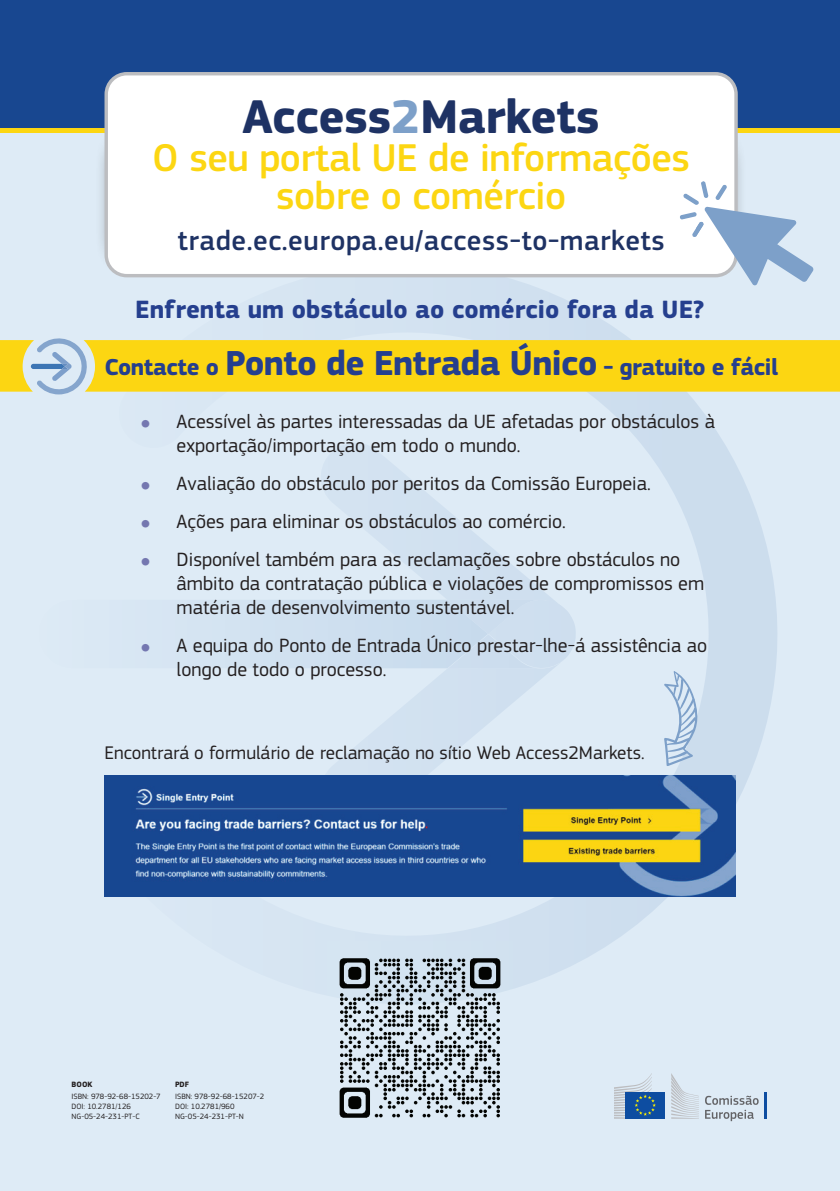
<style>
.page{position:relative;width:840px;height:1191px;background:#fff}
.page>*{position:absolute;margin:0;border:0;box-sizing:border-box;transform-origin:0 0}
.t1{font:700 49.2px "EC Square Sans Pro";letter-spacing:-.01em;color:#1e3264}
.t2{font:500 40.2px/38px "EC Square Sans Pro";letter-spacing:-.01em;color:#fcd612;text-align:center}
.t3{font:500 28.8px "EC Square Sans Pro";letter-spacing:.02em;color:#1e3264}
.t4{font:700 26px "EC Square Sans Pro";color:#253f8e}
.t5{font:700 24px "EC Square Sans Pro";letter-spacing:-.02em;color:#253f8e}
.t6{font:20px/24px "EC Square Sans Pro";color:#231f20}
.t7{font:19px "EC Square Sans Pro";color:#231f20}
.t8{font:8px "EC Square Sans Pro";color:#231f20}
.t9{font:700 8px "EC Square Sans Pro";color:#231f20}
.s1{color:#7da0c9}
.s2{font-size:36px}
.s3{font-size:12px;color:#7477b0}
</style>
<div class="page">
<div style="left:0;top:0;width:839px;height:1191px;background:#deebf6"></div>
<svg style="left:114px;top:277px;width:663px;height:713px"></svg>
<svg style="left:317px;top:438px;width:247px;height:160px"></svg>
<svg style="left:317px;top:672px;width:247px;height:103px"></svg>
<svg style="left:114px;top:598px;width:461px;height:74px"></svg>
<div style="left:0;top:127px;width:839px;height:6px;background:#fcd612"></div>
<div style="left:0;top:340px;width:839px;height:52px;background:#fcd612"></div>
<div style="left:0;top:0;width:839px;height:127px;background:#184790"></div>
<svg style="left:31px;top:338px;width:57px;height:56px"></svg>
<svg style="left:663px;top:671px;width:34px;height:95px"></svg>
<img style="left:104px;top:775px;width:631px;height:121px">
<img style="left:330px;top:941px;width:179px;height:177px">
<div style="left:106px;top:74px;width:629px;height:202px;background:#fff;border-radius:21px"></div>
<div style="left:104px;top:72px;width:633px;height:205px;border:3px solid #bcbdc0;border-radius:21px"></div>
<svg style="left:679px;top:181px;width:134px;height:105px"></svg>
<svg style="left:705px;top:1095px;width:53px;height:26px"></svg>
<hr style="left:764px;top:1092px;width:2px;height:26px;background:#0d4da1">
<svg style="left:671px;top:1073px;width:27px;height:45px"></svg>
<div style="left:625px;top:1092px;width:39px;height:26px;background:#0d4da1"></div>
<svg style="left:614px;top:1073px;width:41px;height:45px"></svg>
<p class="t1" style="left:242px;top:88px;width:359px">Access<span class="s1">2</span>Markets</p>
<p class="t2" style="left:152px;top:140px;width:539px">O seu portal UE de informações sobre o comércio</p>
<p class="t3" style="left:177px;top:224px;width:488px">trade.ec.europa.eu/access-to-markets</p>
<p class="t4" style="left:135px;top:293px;width:570px">Enfrenta um obstáculo ao comércio fora da UE?</p>
<p class="t5" style="left:104px;top:353px;width:674px">Contacte o <span class="s2">Ponto de Entrada Único</span> - gratuito e fácil</p>
<p class="t6" style="left:176px;top:409px;width:539px;text-indent:-36px"><span class="s3">●</span> Acessível às partes interessadas da UE afetadas por obstáculos à exportação/importação em todo o mundo.</p>
<p class="t6" style="left:140px;top:471px;width:511px"><span class="s3">●</span> Avaliação do obstáculo por peritos da Comissão Europeia.</p>
<p class="t6" style="left:140px;top:509px;width:427px"><span class="s3">●</span> Ações para eliminar os obstáculos ao comércio.</p>
<p class="t6" style="left:176px;top:547px;width:529px;text-indent:-36px"><span class="s3">●</span> Disponível também para as reclamações sobre obstáculos no âmbito da contratação pública e violações de compromissos em matéria de desenvolvimento sustentável.</p>
<p class="t6" style="left:176px;top:633px;width:531px;text-indent:-36px"><span class="s3">●</span> A equipa do Ponto de Entrada Único prestar-lhe-á assistência ao longo de todo o processo.</p>
<p class="t7" style="left:104px;top:741px;width:541px">Encontrará o formulário de reclamação no sítio Web Access2Markets.</p>
<p class="t9" style="left:71px;top:1079px;width:22px">BOOK</p>
<p class="t9" style="left:175px;top:1079px;width:15px">PDF</p>
<p class="t8" style="left:71px;top:1091px;width:91px">ISBN: 978-92-68-15202-7</p>
<p class="t8" style="left:175px;top:1091px;width:91px">ISBN: 978-92-68-15207-2</p>
<p class="t8" style="left:71px;top:1101px;width:61px">DOI: 10.2781/126</p>
<p class="t8" style="left:175px;top:1101px;width:61px">DOI: 10.2781/960</p>
<p class="t8" style="left:71px;top:1111px;width:70px">NG-05-24-231-PT-C</p>
<p class="t8" style="left:175px;top:1111px;width:70px">NG-05-24-231-PT-N</p>
</div>
